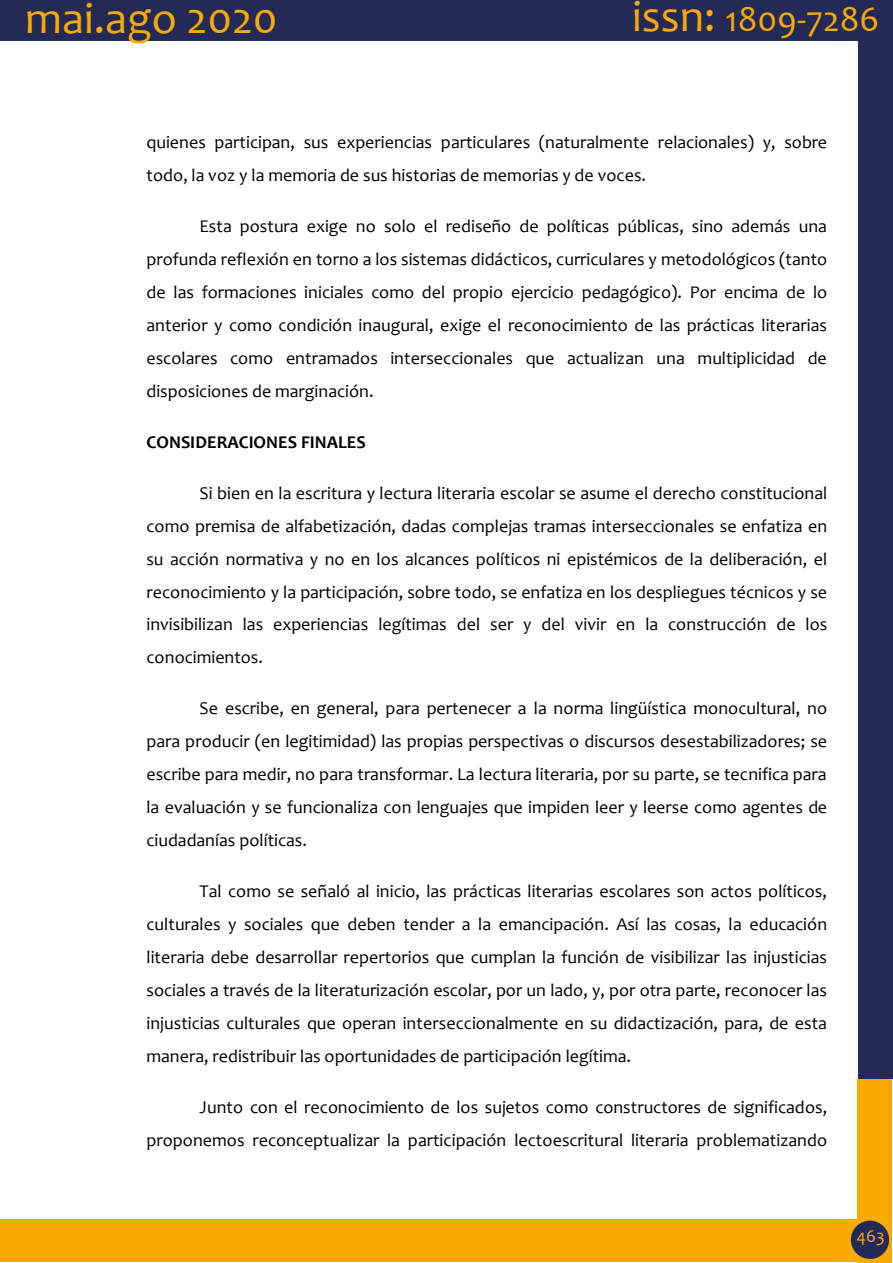
<style>
.page{position:relative;width:893px;height:1263px;background:#fff}
.page>*{position:absolute;margin:0;border:0;box-sizing:border-box;transform-origin:0 0}
.t1{font:45px "Candara";color:#f8aa00}
.t2{font:36px "Candara";color:#f8aa00}
.t3{font:18px/33px "Candara";color:#000;text-align:justify}
.t4{font:700 18px "Candara";letter-spacing:.005em;color:#000}
.t5{font:18px "Candara";color:#f8aa00}
.s1{font-size:45px}
</style>
<div class="page">
<div style="left:858px;top:0;width:34px;height:1079px;background:#232a57"></div>
<div style="left:0;top:0;width:890px;height:41px;background:#232a57"></div>
<div style="left:857px;top:1079px;width:34px;height:184px;background:#f8aa00"></div>
<div style="left:0;top:1219px;width:860px;height:43px;background:#f8aa00"></div>
<div style="left:851px;top:1221px;width:38px;height:38px;background:#232a57;border-radius:50%"></div>
<h1 class="t1" style="left:25px;top:-9px;width:254px">mai.ago 2020</h1>
<h2 class="t2" style="left:632px;top:-3px;width:249px"><span class="s1">issn:</span> 1809-7286</h2>
<p class="t3" style="left:146px;top:126px;width:682px">quienes participan, sus experiencias particulares (naturalmente relacionales) y, sobre todo, la voz y la memoria de sus historias de memorias y de voces.</p>
<p class="t3" style="left:146px;top:210px;width:682px;text-indent:53px">Esta postura exige no solo el rediseño de políticas públicas, sino además una profunda reflexión en torno a los sistemas didácticos, curriculares y metodológicos (tanto de las formaciones iniciales como del propio ejercicio pedagógico). Por encima de lo anterior y como condición inaugural, exige el reconocimiento de las prácticas literarias escolares como entramados interseccionales que actualizan una multiplicidad de disposiciones de marginación.</p>
<p class="t4" style="left:146px;top:431px;width:221px">CONSIDERACIONES FINALES</p>
<p class="t3" style="left:146px;top:476px;width:682px;text-indent:53px">Si bien en la escritura y lectura literaria escolar se asume el derecho constitucional como premisa de alfabetización, dadas complejas tramas interseccionales se enfatiza en su acción normativa y no en los alcances políticos ni epistémicos de la deliberación, el reconocimiento y la participación, sobre todo, se enfatiza en los despliegues técnicos y se invisibilizan las experiencias legítimas del ser y del vivir en la construcción de los conocimientos.</p>
<p class="t3" style="left:146px;top:692px;width:682px;text-indent:53px">Se escribe, en general, para pertenecer a la norma lingüística monocultural, no para producir (en legitimidad) las propias perspectivas o discursos desestabilizadores; se escribe para medir, no para transformar. La lectura literaria, por su parte, se tecnifica para la evaluación y se funcionaliza con lenguajes que impiden leer y leerse como agentes de ciudadanías políticas.</p>
<p class="t3" style="left:147px;top:875px;width:682px;text-indent:53px">Tal como se señaló al inicio, las prácticas literarias escolares son actos políticos, culturales y sociales que deben tender a la emancipación. Así las cosas, la educación literaria debe desarrollar repertorios que cumplan la función de visibilizar las injusticias sociales a través de la literaturización escolar, por un lado, y, por otra parte, reconocer las injusticias culturales que operan interseccionalmente en su didactización, para, de esta manera, redistribuir las oportunidades de participación legítima.</p>
<p class="t3" style="left:147px;top:1091px;width:682px;text-align:right">Junto con el reconocimiento de los sujetos como constructores de significados, proponemos reconceptualizar la participación lectoescritural literaria problematizando</p>
<p class="t5" style="left:856px;top:1224px;width:30px">463</p>
</div>
